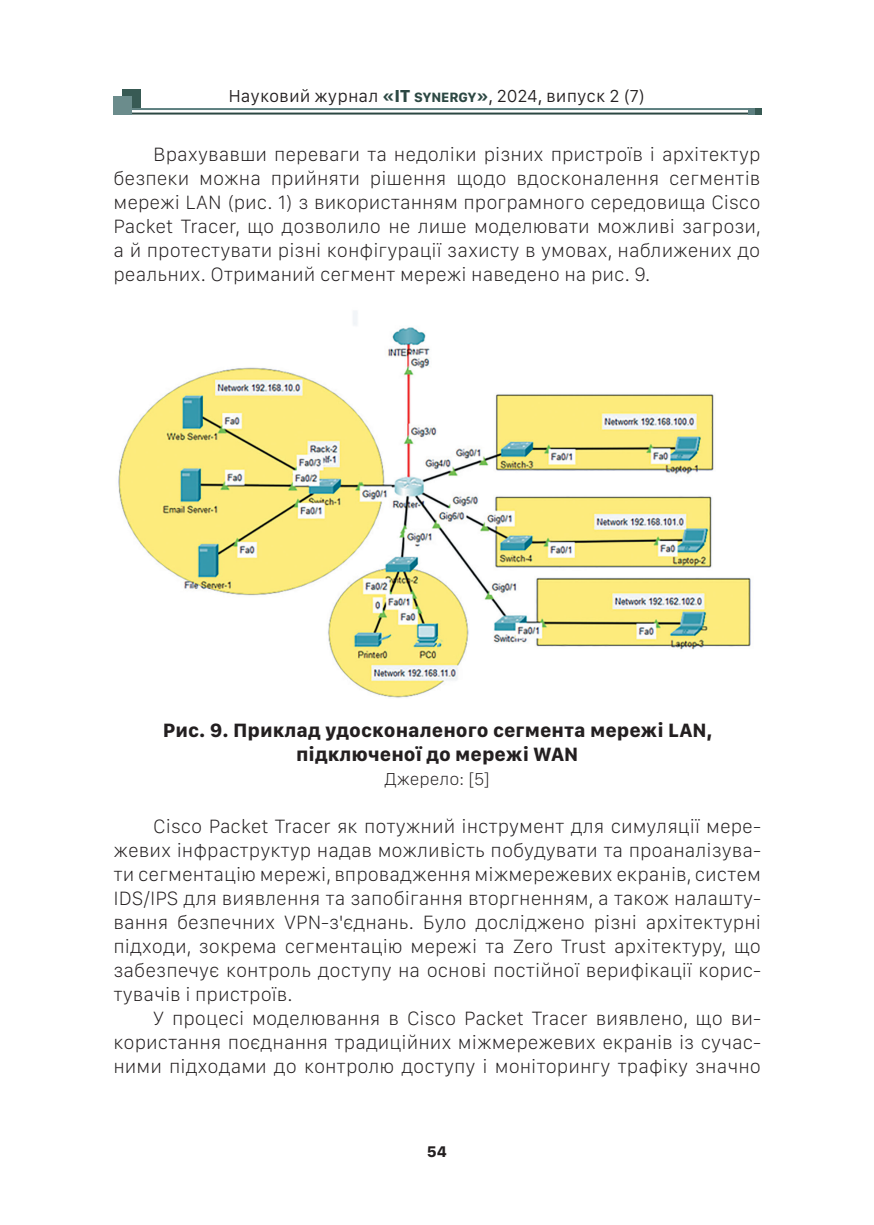
<style>
.page{position:relative;width:874px;height:1225px;background:#fff}
.page>*{position:absolute;margin:0;border:0;box-sizing:border-box;transform-origin:0 0}
.Text_основной_copy{font:100 20px/24px "SF Compact Text";color:#231f20;text-align:justify}
.Рисунок{font:700 20px/24px "SF Compact Text";color:#231f20;text-align:center}
.t1{font:300 18px "SF Compact Text";color:#231f20}
.Джерело{font:100 18px "SF Compact Text";color:#231f20}
.t2{font:700 16px "SF Compact Text";color:#231f20}
.s1{font-weight:700;color:#2c4843}
.s2{font-weight:700;font-size:14px;color:#2c4843}
</style>
<div class="page">
<hr style="left:113px;top:108px;width:635px;height:2px;background:#5d7f80">
<hr style="left:113px;top:113px;width:635px;height:2px;background:#2c4843">
<div style="left:123px;top:90px;width:18px;height:18px;background:#385a54"></div>
<div style="left:113px;top:96px;width:19px;height:19px;background:#6b8c8c"></div>
<div style="left:754px;top:108px;width:7px;height:7px;background:#385a54"></div>
<div style="left:748px;top:108px;width:6px;height:7px;background:#5d7f80"></div>
<img style="left:118px;top:311px;width:633px;height:387px">
<p class="t1" style="left:228px;top:85px;width:418px">Науковий журнал <span class="s1">«IT</span> <span class="s2">SYNERGY</span><span class="s1">»</span>, 2024, випуск 2 (7)</p>
<p class="Text_основной_copy" style="left:113px;top:142px;width:648px;text-indent:40px">Врахувавши переваги та недоліки різних пристроїв і архітектур безпеки можна прийняти рішення щодо вдосконалення сегментів мережі LAN (рис. 1) з використанням програмного середовища Cisco Packet Tracer, що дозволило не лише моделювати можливі загрози, а й протестувати різні конфігурації захисту в умовах, наближених до реальних. Отриманий сегмент мережі наведено на рис. 9.</p>
<p class="Рисунок" style="left:163px;top:718px;width:550px">Рис. 9. Приклад удосконаленого сегмента мережі LAN, підключеної до мережі WAN</p>
<p class="Джерело" style="left:384px;top:768px;width:107px">Джерело: [5]</p>
<p class="Text_основной_copy" style="left:113px;top:814px;width:648px;text-indent:40px">Cisco Packet Tracer як потужний інструмент для симуляції мере&shy;жевих інфраструктур надав можливість побудувати та проаналізува&shy;ти сегментацію мережі, впровадження міжмережевих екранів, систем IDS/IPS для виявлення та запобігання вторгненням, а також налашту&shy;вання безпечних VPN-з'єднань. Було досліджено різні архітектурні підходи, зокрема сегментацію мережі та Zero Trust архітектуру, що забезпечує контроль доступу на основі постійної верифікації корис&shy;тувачів і пристроїв.</p>
<p class="Text_основной_copy" style="left:113px;top:1006px;width:648px;text-indent:40px">У процесі моделювання в Cisco Packet Tracer виявлено, що ви&shy;користання поєднання традиційних міжмережевих екранів із сучас&shy;ними підходами до контролю доступу і моніторингу трафіку значно</p>
<p class="t2" style="left:426px;top:1142px;width:22px">54</p>
</div>
